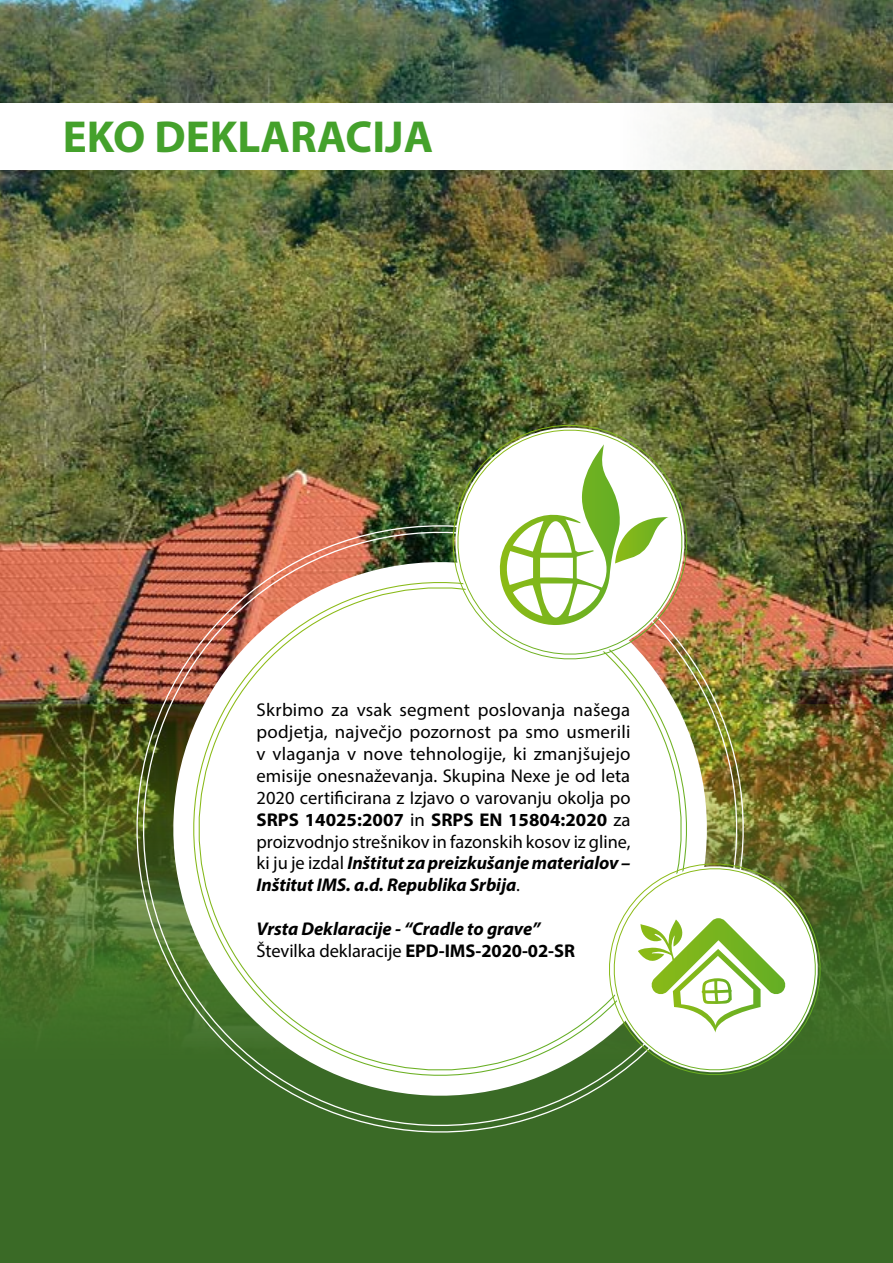
<style>
.page{position:relative;width:893px;height:1263px;background:#fff}
.page>*{position:absolute;margin:0;border:0;box-sizing:border-box;transform-origin:0 0}
.t1{font:700 45px "Myriad Pro";color:#44a12b}
.t2{font:18.45px/21.9px "Myriad Pro";color:#000;text-align:justify}
.t3{font:italic 700 18.45px/21.9px "Myriad Pro";letter-spacing:-.005em;color:#000}
.s1{font-weight:700}
.s2{font-weight:700;font-style:italic}
.s3{font-weight:400;font-style:normal}
.s4{font-style:normal}
</style>
<div class="page">
<img style="left:0;top:0;width:893px;height:705px">
<div style="left:0;top:1065px;width:893px;height:198px;background:#3a6a26"></div>
<img style="left:0;top:705px;width:893px;height:360px">
<svg style="left:0;top:103px;width:893px;height:67px"></svg>
<img style="left:106px;top:494px;width:668px;height:571px">
<img style="left:113px;top:502px;width:654px;height:631px">
<img style="left:440px;top:413px;width:259px;height:257px">
<img style="left:446px;top:418px;width:248px;height:247px">
<svg style="left:598px;top:852px;width:234px;height:233px"></svg>
<svg style="left:603px;top:857px;width:223px;height:223px"></svg>
<svg style="left:498px;top:444px;width:171px;height:182px"></svg>
<svg style="left:638px;top:918px;width:148px;height:115px"></svg>
<h1 class="t1" style="left:63px;top:108px;width:372px">EKO DEKLARACIJA</h1>
<p class="t2" style="left:257px;top:699px;width:376px">Skrbimo za vsak segment poslovanja našega podjetja, največjo pozornost pa smo usmerili v vlaganja v nove tehnologije, ki zmanjšujejo emisije onesnaževanja. Skupina Nexe je od leta 2020 certificirana z Izjavo o varovanju okolja po <span class="s1">SRPS 14025:2007</span> in <span class="s1">SRPS EN 15804:2020</span> za proizvodnjo strešnikov in fazonskih kosov iz gline, ki ju je izdal <span class="s2">Inštitut za preizkušanje materialov – Inštitut IMS. a.d. Republika Srbija</span>.</p>
<p class="t3" style="left:257px;top:917px;width:320px">Vrsta Deklaracije - “Cradle to grave”<br><span class="s3">Številka deklaracije</span> <span class="s4">EPD-IMS-2020-02-SR</span></p>
</div>
